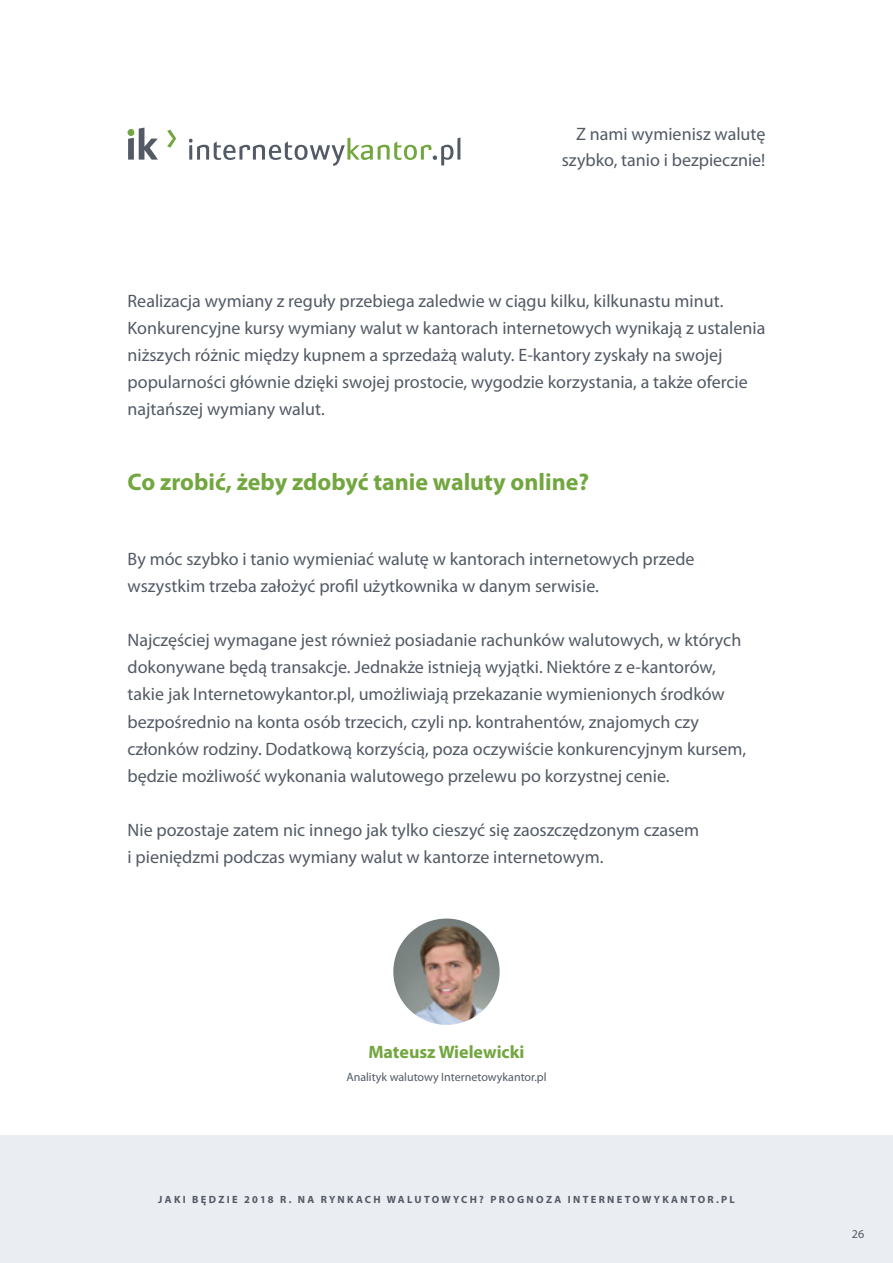
<style>
.page{position:relative;width:893px;height:1263px;background:#fff}
.page>*{position:absolute;margin:0;border:0;box-sizing:border-box;transform-origin:0 0}
.t1{font:700 24px "Myriad Pro";color:#72a63e}
.t2{font:18px/27px "Myriad Pro";color:#535a65}
.t3{font:700 18px "Myriad Pro";color:#72a63e}
.t4{font:12px "Myriad Pro";color:#535a65}
.t5{font:700 10.5px "Myriad Pro";letter-spacing:.22em;color:#535a65}
</style>
<div class="page">
<div style="left:0;top:1135px;width:893px;height:128px;background:#eaedf2"></div>
<svg style="left:167px;top:130px;width:9px;height:18px"></svg>
<svg style="left:128px;top:128px;width:30px;height:32px"></svg>
<svg style="left:188px;top:138px;width:272px;height:28px"></svg>
<img style="left:393px;top:918px;width:107px;height:107px;border-radius:53px">
<p class="t2" style="left:562px;top:121px;width:205px;line-height:25.8px;text-align:right">Z nami wymienisz walutę szybko, tanio i bezpiecznie!</p>
<p class="t2" style="left:128px;top:288px;width:639px">Realizacja wymiany z reguły przebiega zaledwie w ciągu kilku, kilkunastu minut.<br>Konkurencyjne kursy wymiany walut w kantorach internetowych wynikają z ustalenia niższych różnic między kupnem a sprzedażą waluty. E-kantory zyskały na swojej popularności głównie dzięki swojej prostocie, wygodzie korzystania, a także ofercie najtańszej wymiany walut.</p>
<h1 class="t1" style="left:128px;top:469px;width:463px">Co zrobić, żeby zdobyć tanie waluty online?</h1>
<p class="t2" style="left:128px;top:546px;width:568px">By móc szybko i tanio wymieniać walutę w kantorach internetowych przede wszystkim trzeba założyć profil użytkownika w danym serwisie.</p>
<p class="t2" style="left:128px;top:627px;width:620px">Najczęściej wymagane jest również posiadanie rachunków walutowych, w których dokonywane będą transakcje. Jednakże istnieją wyjątki. Niektóre z e-kantorów, takie jak Internetowykantor.pl, umożliwiają przekazanie wymienionych środków bezpośrednio na konta osób trzecich, czyli np. kontrahentów, znajomych czy członków rodziny. Dodatkową korzyścią, poza oczywiście konkurencyjnym kursem, będzie możliwość wykonania walutowego przelewu po korzystnej cenie.</p>
<p class="t2" style="left:128px;top:816px;width:573px">Nie pozostaje zatem nic innego jak tylko cieszyć się zaoszczędzonym czasem i pieniędzmi podczas wymiany walut w kantorze internetowym.</p>
<p class="t3" style="left:368px;top:1042px;width:158px">Mateusz Wielewicki</p>
<p class="t4" style="left:346px;top:1070px;width:202px">Analityk walutowy Internetowykantor.pl</p>
<p class="t5" style="left:158px;top:1193px;width:578px">JAKI BĘDZIE 2018 R. NA RYNKACH WALUTOWYCH? PROGNOZA INTERNETOWYKANTOR.PL</p>
<p class="t4" style="left:852px;top:1227px;width:14px">26</p>
</div>
